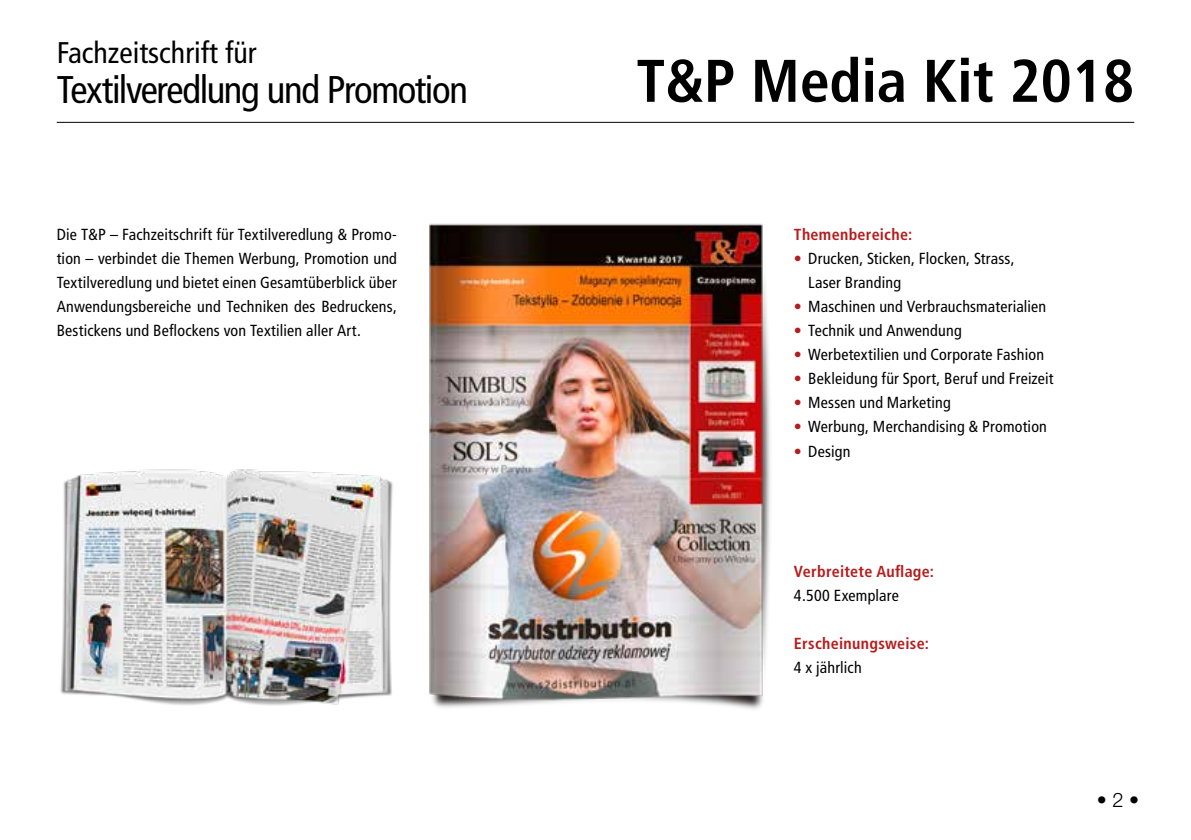
<style>
.page{position:relative;width:1191px;height:840px;background:#fff}
.page>*{position:absolute;margin:0;border:0;box-sizing:border-box;transform-origin:0 0}
.t1{font:700 condensed 60px "Frutiger LT Com";color:#000}
.t2{font:condensed 38.6px "Frutiger LT Com";letter-spacing:-.035em;color:#000}
.t3{font:condensed 29.8px "Frutiger LT Com";color:#000}
.t4{font:300 20px "Helvetica Neue";color:#000}
.t5{font:condensed 16px/24px "Frutiger LT Com";letter-spacing:.015em;color:#000;text-align:justify}
.t6{font:700 condensed 16px "Frutiger LT Com";letter-spacing:.015em;color:#b71c1c}
.s1{color:#b71c1c}
</style>
<div class="page">
<hr style="left:57px;top:122px;width:1077px;height:1px;background:#000">
<img style="left:60px;top:469px;width:333px;height:237px">
<img style="left:429px;top:223px;width:341px;height:486px">
<h3 class="t3" style="left:57px;top:36px;width:201px">Fachzeitschrift für</h3>
<h2 class="t2" style="left:57px;top:67px;width:413px">Textilveredlung und Promotion</h2>
<h1 class="t1" style="left:636px;top:45px;width:499px">T&amp;P Media Kit 2018</h1>
<p class="t5" style="left:57px;top:223px;width:342px">Die T&amp;P – Fachzeitschrift für Textilveredlung &amp; Promo&shy;tion – verbindet die Themen Werbung, Promotion und Textilveredlung und bietet einen Gesamtüberblick über Anwendungsbereiche und Techniken des Bedruckens, Bestickens und Beflockens von Textilien aller Art.</p>
<p class="t6" style="left:794px;top:225px;width:120px">Themenbereiche:</p>
<p class="t5" style="left:808px;top:247px;width:208px;text-indent:-14px"><span class="s1">•</span> Drucken, Sticken, Flocken, Strass,<br>Laser Branding</p>
<p class="t5" style="left:794px;top:295px;width:254px"><span class="s1">•</span> Maschinen und Verbrauchsmaterialien</p>
<p class="t5" style="left:794px;top:319px;width:169px"><span class="s1">•</span> Technik und Anwendung</p>
<p class="t5" style="left:794px;top:343px;width:252px"><span class="s1">•</span> Werbetextilien und Corporate Fashion</p>
<p class="t5" style="left:794px;top:367px;width:261px"><span class="s1">•</span> Bekleidung für Sport, Beruf und Freizeit</p>
<p class="t5" style="left:794px;top:391px;width:158px"><span class="s1">•</span> Messen und Marketing</p>
<p class="t5" style="left:794px;top:415px;width:254px"><span class="s1">•</span> Werbung, Merchandising &amp; Promotion</p>
<p class="t5" style="left:794px;top:439px;width:58px"><span class="s1">•</span> Design</p>
<p class="t6" style="left:794px;top:561px;width:142px">Verbreitete Auflage:</p>
<p class="t5" style="left:794px;top:583px;width:106px">4.500 Exemplare</p>
<p class="t6" style="left:794px;top:633px;width:136px">Erscheinungsweise:</p>
<p class="t5" style="left:794px;top:655px;width:69px">4 x jährlich</p>
<p class="t4" style="left:1097px;top:787px;width:44px">• 2 •</p>
</div>
